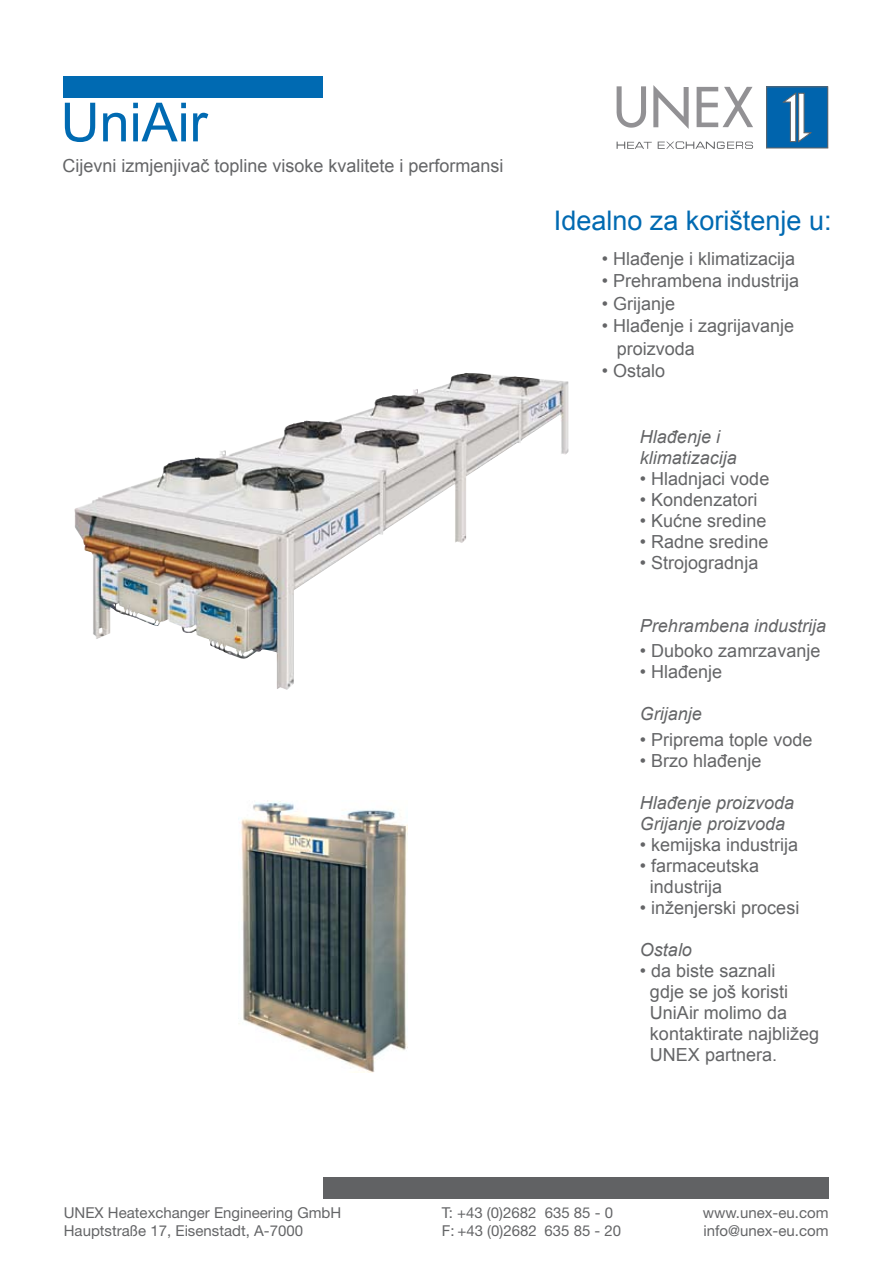
<style>
.page{position:relative;width:893px;height:1263px;background:#fff}
.page>*{position:absolute;margin:0;border:0;box-sizing:border-box;transform-origin:0 0}
.t1{font:54px "Arial";color:#006ab2}
.t2{font:27px "Arial";color:#006ab2}
.t3{font:18px/21px "Arial";color:#646567}
.t4{font:italic 18px/21px "Arial";color:#646567}
.t5{font:15px "Helvetica Neue LT";color:#646567}
</style>
<div class="page">
<svg style="left:766px;top:86px;width:62px;height:62px;background:#2774ad"></svg>
<svg style="left:617px;top:142px;width:35px;height:7px"></svg>
<svg style="left:658px;top:141px;width:95px;height:8px"></svg>
<svg style="left:653px;top:85px;width:36px;height:44px"></svg>
<svg style="left:697px;top:87px;width:56px;height:40px"></svg>
<svg style="left:617px;top:86px;width:29px;height:42px"></svg>
<div style="left:64px;top:77px;width:259px;height:21px;background:#006ab2"></div>
<div style="left:323px;top:1177px;width:505px;height:21px;background:#616264"></div>
<img style="left:74px;top:373px;width:494px;height:317px">
<img style="left:238px;top:801px;width:170px;height:272px">
<h1 class="t1" style="left:61px;top:87px;width:148px">UniAir</h1>
<p class="t3" style="left:62px;top:155px;width:443px">Cijevni izmjenjivač topline visoke kvalitete i performansi</p>
<h2 class="t2" style="left:554px;top:203px;width:279px">Idealno za korištenje u:</h2>
<p class="t3" style="left:602px;top:248px;width:195px">• Hlađenje i klimatizacija</p>
<p class="t3" style="left:602px;top:271px;width:199px">• Prehrambena industrija</p>
<p class="t3" style="left:602px;top:293px;width:75px">• Grijanje</p>
<p class="t3" style="left:617px;top:315px;width:179px;line-height:22.5px;text-indent:-15px">• Hlađenje i zagrijavanje proizvoda</p>
<p class="t3" style="left:602px;top:361px;width:65px">• Ostalo</p>
<p class="t4" style="left:640px;top:426px;width:99px">Hlađenje i klimatizacija</p>
<p class="t3" style="left:640px;top:468px;width:131px">• Hladnjaci vode</p>
<p class="t3" style="left:640px;top:489px;width:119px">• Kondenzatori</p>
<p class="t3" style="left:640px;top:510px;width:128px">• Kućne sredine</p>
<p class="t3" style="left:640px;top:531px;width:130px">• Radne sredine</p>
<p class="t3" style="left:640px;top:552px;width:120px">• Strojogradnja</p>
<p class="t4" style="left:640px;top:615px;width:188px">Prehrambena industrija</p>
<p class="t3" style="left:640px;top:640px;width:182px">• Duboko zamrzavanje</p>
<p class="t3" style="left:640px;top:661px;width:84px">• Hlađenje</p>
<p class="t4" style="left:640px;top:703px;width:64px">Grijanje</p>
<p class="t3" style="left:640px;top:729px;width:174px">• Priprema tople vode</p>
<p class="t3" style="left:640px;top:750px;width:123px">• Brzo hlađenje</p>
<p class="t4" style="left:640px;top:792px;width:156px">Hlađenje proizvoda<br>Grijanje proizvoda</p>
<p class="t3" style="left:640px;top:834px;width:160px">• kemijska industrija</p>
<p class="t3" style="left:650px;top:855px;width:111px;text-indent:-10px">• farmaceutska industrija</p>
<p class="t3" style="left:640px;top:897px;width:161px">• inženjerski procesi</p>
<p class="t4" style="left:640px;top:939px;width:54px">Ostalo</p>
<p class="t3" style="left:650px;top:960px;width:171px;text-indent:-10px">• da biste saznali<br>gdje se još koristi<br>UniAir molimo da kontaktirate najbližeg<br>UNEX partnera.</p>
<p class="t5" style="left:64px;top:1204px;width:279px">UNEX Heatexchanger Engineering GmbH</p>
<p class="t5" style="left:442px;top:1204px;width:173px">T: +43 (0)2682 635 85 - 0</p>
<p class="t5" style="left:703px;top:1204px;width:127px">www.unex-eu.com</p>
<p class="t5" style="left:64px;top:1222px;width:241px">Hauptstraße 17, Eisenstadt, A-7000</p>
<p class="t5" style="left:442px;top:1222px;width:181px">F: +43 (0)2682 635 85 - 20</p>
<p class="t5" style="left:703px;top:1222px;width:127px">info@unex-eu.com</p>
</div>
